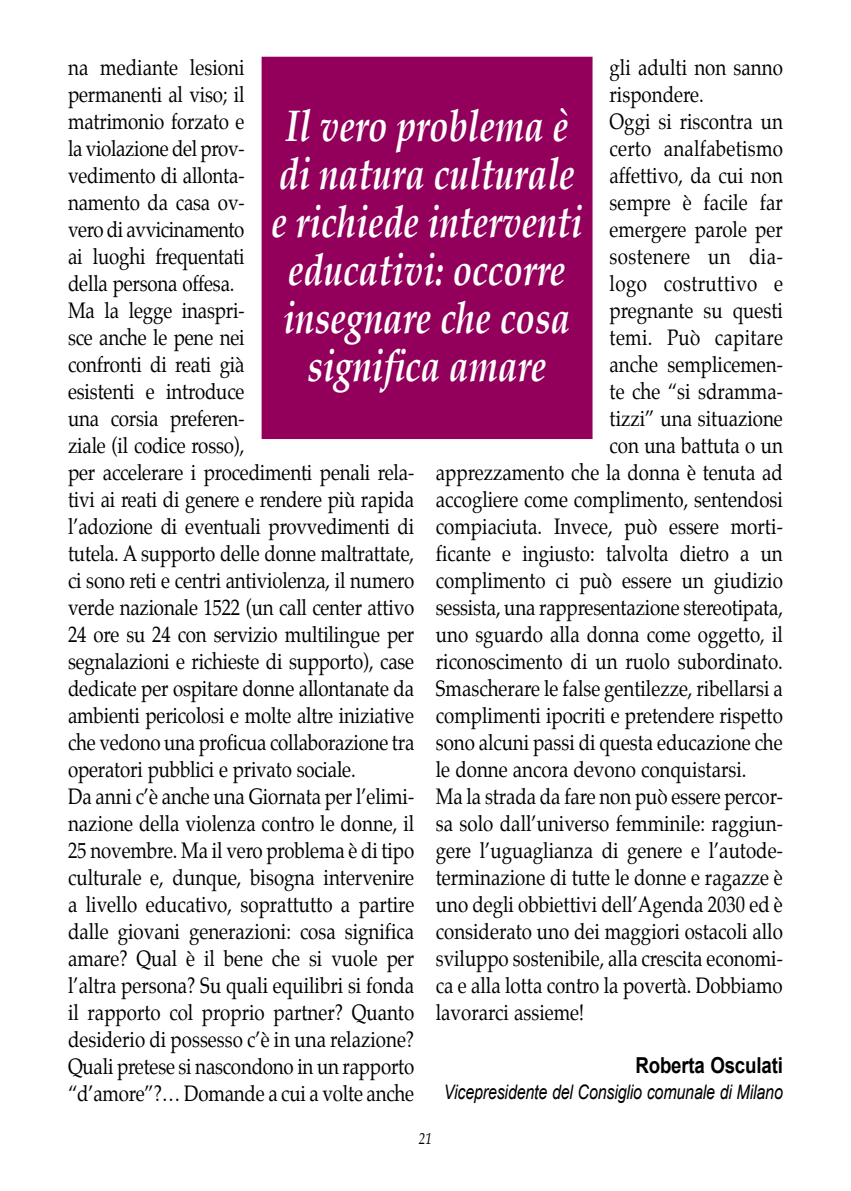
<style>
.page{position:relative;width:851px;height:1191px;background:#fff}
.page>*{position:absolute;margin:0;border:0;box-sizing:border-box;transform-origin:0 0}
.t1{font:italic 700 44px/48px "Palatino";color:#fff;text-align:center;scale:.8 1}
.t2{font:22px/27px "Palatino";color:#000;scale:.85 1}
.t3{font:22px "Palatino";letter-spacing:.02em;color:#000;scale:.85 1}
.t4{font:22px "Palatino";letter-spacing:.025em;color:#000;scale:.85 1}
.t5{font:700 22px "Arial";letter-spacing:-.01em;color:#000;scale:.85 1}
.t6{font:italic 20px "Arial";letter-spacing:-.01em;color:#000;scale:.8 1}
.t7{font:italic 16px "Palatino";color:#000;scale:.85 1}
</style>
<div class="page">
<div style="left:261px;top:57px;width:331px;height:382px;background:#92005c"></div>
<p class="t2" style="left:68px;top:56px;width:409px">na mediante lesioni<br>permanenti al viso; il<br>matrimonio forzato e<br>la violazione del prov-<br>vedimento di allonta-<br>namento da casa ov-<br>vero di avvicinamento<br>ai luoghi frequentati<br>della persona offesa.<br>Ma la legge inaspri-<br>sce anche le pene nei<br>confronti di reati già<br>esistenti e introduce<br>una corsia preferen-<br>ziale (il codice rosso),<br>per accelerare i procedimenti penali rela&shy;tivi ai reati di genere e rendere più rapida l’adozione di eventuali provvedimenti di tutela. A supporto delle donne maltrattate, ci sono reti e centri antiviolenza, il numero verde nazionale 1522 (un call center attivo 24 ore su 24 con servizio multilingue per segnalazioni e richieste di supporto), case dedicate per ospitare donne allontanate da ambienti pericolosi e molte altre iniziative che vedono una proficua collaborazione tra operatori pubblici e privato sociale.<br>Da anni c’è anche una Giornata per l’elimi&shy;nazione della violenza contro le donne, il 25 novembre. Ma il vero problema è di tipo culturale e, dunque, bisogna intervenire a livello educativo, soprattutto a partire dalle giovani generazioni: cosa significa amare? Qual è il bene che si vuole per l’altra persona? Su quali equilibri si fonda il rapporto col proprio partner? Quanto desiderio di possesso c’è in una relazione?<br>Quali pretese si nascondono in un rapporto “d’amore”?… Domande a cui a volte anche</p>
<p class="t2" style="left:609px;top:55px;width:205px">gli adulti non sanno</p>
<p class="t2" style="left:609px;top:82px;width:112px">rispondere.</p>
<p class="t2" style="left:609px;top:109px;width:205px">Oggi si riscontra un</p>
<p class="t2" style="left:609px;top:136px;width:205px">certo analfabetismo</p>
<p class="t2" style="left:609px;top:163px;width:205px">affettivo, da cui non</p>
<p class="t2" style="left:609px;top:190px;width:205px">sempre è facile far</p>
<p class="t2" style="left:609px;top:217px;width:205px">emergere parole per</p>
<p class="t4" style="left:609px;top:242px;width:205px">sostenere un dia-</p>
<p class="t3" style="left:609px;top:269px;width:205px">logo costruttivo e</p>
<p class="t2" style="left:609px;top:298px;width:205px">pregnante su questi</p>
<p class="t2" style="left:609px;top:325px;width:205px">temi. Può capitare</p>
<p class="t2" style="left:609px;top:352px;width:205px">anche semplicemen-</p>
<p class="t2" style="left:609px;top:379px;width:205px">te che “si sdramma-</p>
<p class="t2" style="left:609px;top:406px;width:205px">tizzi” una situazione</p>
<p class="t2" style="left:609px;top:433px;width:205px">con una battuta o un</p>
<p class="t2" style="left:436px;top:460px;width:409px">apprezzamento che la donna è tenuta ad</p>
<p class="t2" style="left:436px;top:487px;width:410px">accogliere come complimento, sentendosi</p>
<p class="t2" style="left:436px;top:514px;width:410px">compiaciuta. Invece, può essere morti-</p>
<p class="t2" style="left:436px;top:541px;width:409px">ficante e ingiusto: talvolta dietro a un</p>
<p class="t2" style="left:436px;top:568px;width:410px">complimento ci può essere un giudizio</p>
<p class="t2" style="left:436px;top:595px;width:410px">sessista, una rappresentazione stereotipata,</p>
<p class="t2" style="left:436px;top:622px;width:410px">uno sguardo alla donna come oggetto, il</p>
<p class="t2" style="left:436px;top:649px;width:410px">riconoscimento di un ruolo subordinato.</p>
<p class="t2" style="left:436px;top:676px;width:409px">Smascherare le false gentilezze, ribellarsi a</p>
<p class="t2" style="left:436px;top:703px;width:410px">complimenti ipocriti e pretendere rispetto</p>
<p class="t2" style="left:436px;top:730px;width:409px">sono alcuni passi di questa educazione che</p>
<p class="t2" style="left:436px;top:757px;width:367px">le donne ancora devono conquistarsi.</p>
<p class="t2" style="left:436px;top:784px;width:410px">Ma la strada da fare non può essere percor-</p>
<p class="t2" style="left:436px;top:811px;width:410px">sa solo dall’universo femminile: raggiun-</p>
<p class="t2" style="left:436px;top:838px;width:410px">gere l’uguaglianza di genere e l’autode-</p>
<p class="t2" style="left:436px;top:865px;width:409px">terminazione di tutte le donne e ragazze è</p>
<p class="t2" style="left:436px;top:892px;width:410px">uno degli obbiettivi dell’Agenda 2030 ed è</p>
<p class="t2" style="left:436px;top:919px;width:410px">considerato uno dei maggiori ostacoli allo</p>
<p class="t2" style="left:436px;top:946px;width:410px">sviluppo sostenibile, alla crescita economi-</p>
<p class="t2" style="left:436px;top:973px;width:409px">ca e alla lotta contro la povertà. Dobbiamo</p>
<p class="t2" style="left:436px;top:1000px;width:176px">lavorarci assieme!</p>
<p class="t5" style="left:635px;top:1052px;width:175px">Roberta Osculati</p>
<p class="t6" style="left:444px;top:1081px;width:425px">Vicepresidente del Consiglio comunale di Milano</p>
<h1 class="t1" style="left:271px;top:106px;width:390px">Il vero problema è di natura culturale e richiede interventi educativi: occorre insegnare che cosa significa amare</h1>
<p class="t7" style="left:418px;top:1128px;width:17px">21</p>
</div>
